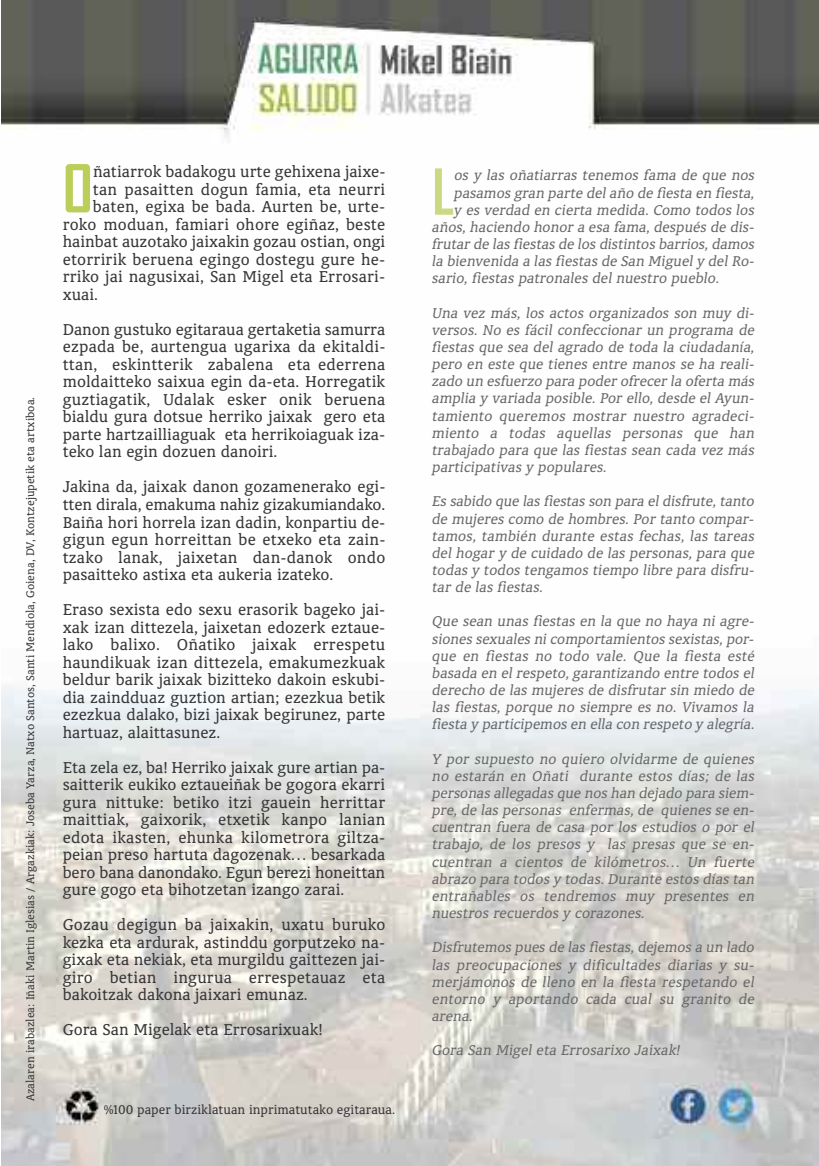
<style>
.page{position:relative;width:819px;height:1166px;background:#fff}
.page>*{position:absolute;margin:0;border:0;box-sizing:border-box;transform-origin:0 0}
.t1{font:700 63.35px "Agency FB";color:#bace59}
.t2{font:700 60.55px "Agency FB";color:#cbda82}
.t3{font:17.5px/17.5px "Classic Blur";color:#39383a;text-align:justify}
.t4{font:italic 15.75px/17.2px "Classic Blur";color:#6a6a6b;text-align:justify}
.t5{font:14px "Classic Blur";color:#39383a}
.t6{font:12.25px "Classic Blur";color:#39383a}
</style>
<div class="page">
<img style="left:1px;top:0;width:818px;height:1166px">
<p class="t6" style="left:23px;top:1101px;width:706px;rotate:-90deg">Azalaren irabazlea: Iñaki Martin Iglesias / Argazkiak: Joseba Yarza, Natxo Santos, Santi Mendiola, Goiena, DV, Kontzejupetik eta artxiboa.</p>
<h1 class="t1" style="left:63px;top:153px;width:32px">O</h1>
<p class="t3" style="left:93px;top:163px;width:294px">ñatiarrok badakogu urte gehixena jaixe-</p>
<p class="t3" style="left:93px;top:180px;width:294px">tan pasaitten dogun famia, eta neurri</p>
<p class="t3" style="left:93px;top:198px;width:294px">baten, egixa be bada. Aurten be, urte-</p>
<p class="t3" style="left:63px;top:215px;width:324px">roko moduan, famiari ohore egiñaz, beste</p>
<p class="t3" style="left:63px;top:233px;width:324px">hainbat auzotako jaixakin gozau ostian, ongi</p>
<p class="t3" style="left:63px;top:250px;width:324px">etorririk beruena egingo dostegu gure he-</p>
<p class="t3" style="left:63px;top:268px;width:324px">rriko jai nagusixai, San Migel eta Errosari-</p>
<p class="t3" style="left:63px;top:285px;width:37px">xuai.</p>
<p class="t3" style="left:63px;top:320px;width:324px">Danon gustuko egitaraua gertaketia samurra ezpada be, aurtengua ugarixa da ekitaldi&shy;ttan, eskintterik zabalena eta ederrena moldaitteko saixua egin da-eta. Horregatik guztiagatik, Udalak esker onik beruena bialdu gura dotsue herriko jaixak gero eta parte hartzailliaguak eta herrikoiaguak iza&shy;teko lan egin dozuen danoiri.</p>
<p class="t3" style="left:63px;top:478px;width:324px">Jakina da, jaixak danon gozamenerako egi&shy;tten dirala, emakuma nahiz gizakumiandako.<br>Baiña hori horrela izan dadin, konpartiu de&shy;gigun egun horreittan be etxeko eta zain&shy;tzako lanak, jaixetan dan-danok ondo pasaitteko astixa eta aukeria izateko.</p>
<p class="t3" style="left:63px;top:600px;width:324px">Eraso sexista edo sexu erasorik bageko jai&shy;xak izan dittezela, jaixetan edozerk eztaue&shy;lako balixo. Oñatiko jaixak errespetu haundikuak izan dittezela, emakumezkuak beldur barik jaixak bizitteko dakoin eskubi&shy;dia zaindduaz guztion artian; ezezkua betik ezezkua dalako, bizi jaixak begirunez, parte hartuaz, alaittasunez.</p>
<p class="t3" style="left:63px;top:758px;width:324px">Eta zela ez, ba! Herriko jaixak gure artian pa&shy;saitterik eukiko eztaueiñak be gogora ekarri gura nittuke: betiko itzi gauein herrittar maittiak, gaixorik, etxetik kanpo lanian edota ikasten, ehunka kilometrora giltza&shy;peian preso hartuta dagozenak… besarkada bero bana danondako. Egun berezi honeittan gure gogo eta bihotzetan izango zarai.</p>
<p class="t3" style="left:63px;top:915px;width:324px">Gozau degigun ba jaixakin, uxatu buruko kezka eta ardurak, astinddu gorputzeko na&shy;gixak eta nekiak, eta murgildu gaittezen jai&shy;giro betian ingurua errespetauaz eta bakoitzak dakona jaixari emunaz.</p>
<p class="t3" style="left:63px;top:1020px;width:261px">Gora San Migelak eta Errosarixuak!</p>
<p class="t5" style="left:104px;top:1101px;width:293px">%100 paper birziklatuan inprimatutako egitaraua.</p>
<h2 class="t2" style="left:432px;top:158px;width:24px">L</h2>
<p class="t4" style="left:454px;top:166px;width:302px">os y las oñatiarras tenemos fama de que nos</p>
<p class="t4" style="left:454px;top:184px;width:302px">pasamos gran parte del año de fiesta en fiesta,</p>
<p class="t4" style="left:454px;top:201px;width:302px">y es verdad en cierta medida. Como todos los</p>
<p class="t4" style="left:432px;top:218px;width:324px">años, haciendo honor a esa fama, después de dis-</p>
<p class="t4" style="left:432px;top:235px;width:324px">frutar de las fiestas de los distintos barrios, damos</p>
<p class="t4" style="left:432px;top:252px;width:324px">la bienvenida a las fiestas de San Miguel y del Ro-</p>
<p class="t4" style="left:432px;top:269px;width:289px">sario, fiestas patronales del nuestro pueblo.</p>
<p class="t4" style="left:432px;top:304px;width:324px">Una vez más, los actos organizados son muy di&shy;versos. No es fácil confeccionar un programa de fiestas que sea del agrado de toda la ciudadanía, pero en este que tienes entre manos se ha reali&shy;zado un esfuerzo para poder ofrecer la oferta más amplia y variada posible. Por ello, desde el Ayun&shy;tamiento queremos mostrar nuestro agradeci&shy;miento a todas aquellas personas que han trabajado para que las fiestas sean cada vez más participativas y populares.</p>
<p class="t4" style="left:432px;top:492px;width:324px">Es sabido que las fiestas son para el disfrute, tanto de mujeres como de hombres. Por tanto compar&shy;tamos, también durante estas fechas, las tareas del hogar y de cuidado de las personas, para que todas y todos tengamos tiempo libre para disfru&shy;tar de las fiestas.</p>
<p class="t4" style="left:432px;top:612px;width:324px">Que sean unas fiestas en la que no haya ni agre&shy;siones sexuales ni comportamientos sexistas, por&shy;que en fiestas no todo vale. Que la fiesta esté basada en el respeto, garantizando entre todos el derecho de las mujeres de disfrutar sin miedo de las fiestas, porque no siempre es no. Vivamos la fiesta y participemos en ella con respeto y alegría.</p>
<p class="t4" style="left:432px;top:749px;width:324px">Y por supuesto no quiero olvidarme de quienes no estarán en Oñati durante estos días; de las personas allegadas que nos han dejado para siem&shy;pre, de las personas enfermas, de quienes se en&shy;cuentran fuera de casa por los estudios o por el trabajo, de los presos y las presas que se en&shy;cuentran a cientos de kilómetros… Un fuerte abrazo para todos y todas. Durante estos días tan entrañables os tendremos muy presentes en nuestros recuerdos y corazones.</p>
<p class="t4" style="left:432px;top:938px;width:324px">Disfrutemos pues de las fiestas, dejemos a un lado las preocupaciones y dificultades diarias y su&shy;merjámonos de lleno en la fiesta respetando el entorno y aportando cada cual su granito de arena.</p>
<p class="t4" style="left:432px;top:1041px;width:250px">Gora San Migel eta Errosarixo Jaixak!</p>
</div>
